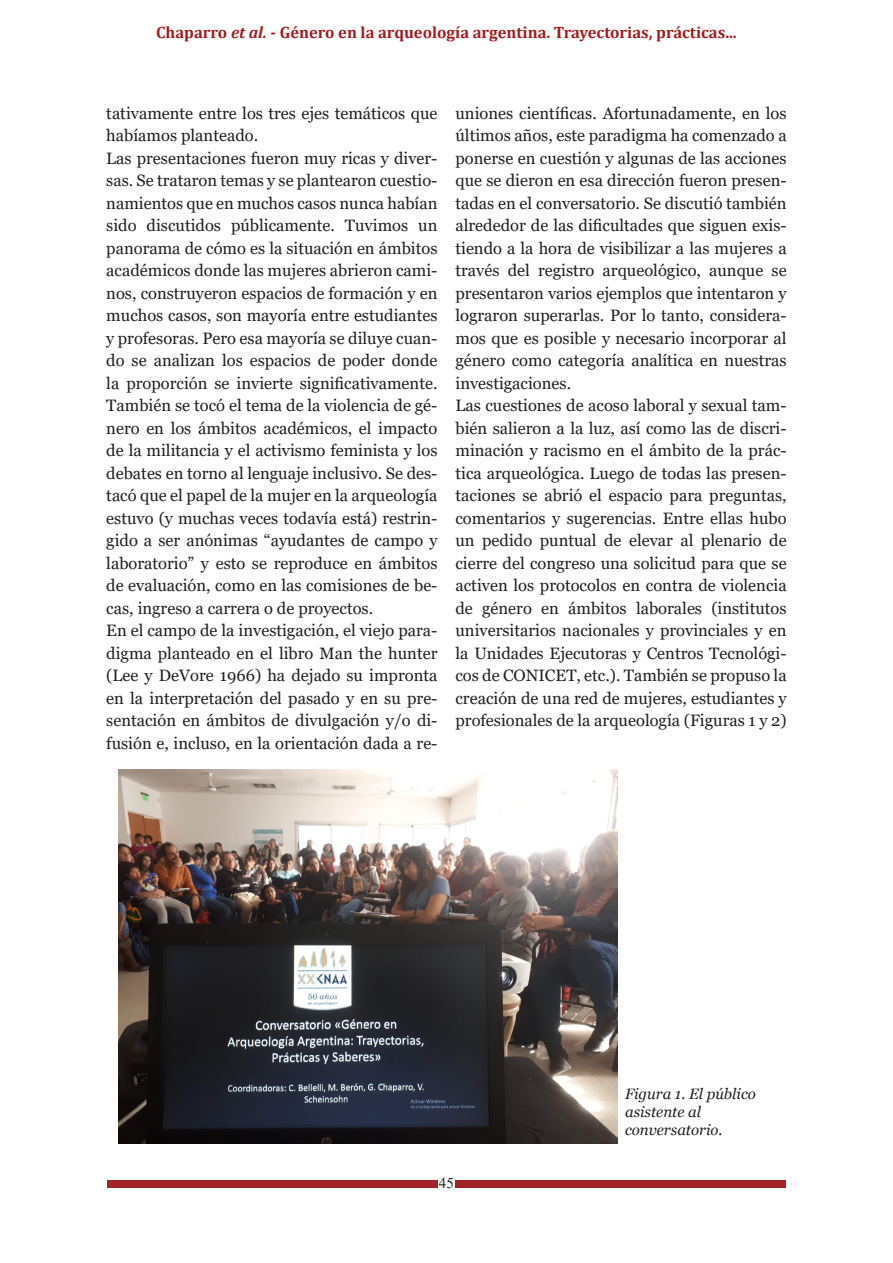
<style>
.page{position:relative;width:893px;height:1263px;background:#fff}
.page>*{position:absolute;margin:0;border:0;box-sizing:border-box;transform-origin:0 0}
.t1{font:16.5px/22.5px "Georgia";color:#231f20;text-align:justify}
.t2{font:700 16.5px "Cambria";color:#a11c1f}
.t3{font:italic 15px/18px "Georgia";color:#231f20}
.t4{font:15px "Times New Roman";color:#231f20}
.s1{font-style:italic}
</style>
<div class="page">
<div style="left:107px;top:1180px;width:330px;height:8px;background:#a12326"></div>
<div style="left:456px;top:1180px;width:330px;height:8px;background:#a12326"></div>
<img style="left:118px;top:769px;width:499px;height:374px">
<p class="t2" style="left:156px;top:21px;width:582px">Chaparro <span class="s1">et al.</span> - Género en la arqueología argentina. Trayectorias, prácticas...</p>
<p class="t1" style="left:106px;top:102px;width:333px">tativamente entre los tres ejes temáticos que habíamos planteado.</p>
<p class="t1" style="left:106px;top:147px;width:333px">Las presentaciones fueron muy ricas y diver&shy;sas. Se trataron temas y se plantearon cuestio&shy;namientos que en muchos casos nunca habían sido discutidos públicamente. Tuvimos un panorama de cómo es la situación en ámbitos académicos donde las mujeres abrieron cami&shy;nos, construyeron espacios de formación y en muchos casos, son mayoría entre estudiantes y profesoras. Pero esa mayoría se diluye cuan&shy;do se analizan los espacios de poder donde la proporción se invierte significativamente.<br>También se tocó el tema de la violencia de gé&shy;nero en los ámbitos académicos, el impacto de la militancia y el activismo feminista y los debates en torno al lenguaje inclusivo. Se des&shy;tacó que el papel de la mujer en la arqueología estuvo (y muchas veces todavía está) restrin&shy;gido a ser anónimas “ayudantes de campo y laboratorio” y esto se reproduce en ámbitos de evaluación, como en las comisiones de be&shy;cas, ingreso a carrera o de proyectos.</p>
<p class="t1" style="left:106px;top:620px;width:333px">En el campo de la investigación, el viejo para&shy;digma planteado en el libro Man the hunter (Lee y DeVore 1966) ha dejado su impronta en la interpretación del pasado y en su pre&shy;sentación en ámbitos de divulgación y/o di&shy;fusión e, incluso, en la orientación dada a re-</p>
<p class="t1" style="left:455px;top:102px;width:333px">uniones científicas. Afortunadamente, en los últimos años, este paradigma ha comenzado a ponerse en cuestión y algunas de las acciones que se dieron en esa dirección fueron presen&shy;tadas en el conversatorio. Se discutió también alrededor de las dificultades que siguen exis&shy;tiendo a la hora de visibilizar a las mujeres a través del registro arqueológico, aunque se presentaron varios ejemplos que intentaron y lograron superarlas. Por lo tanto, considera&shy;mos que es posible y necesario incorporar al género como categoría analítica en nuestras investigaciones.</p>
<p class="t1" style="left:455px;top:395px;width:333px">Las cuestiones de acoso laboral y sexual tam&shy;bién salieron a la luz, así como las de discri&shy;minación y racismo en el ámbito de la prác&shy;tica arqueológica. Luego de todas las presen&shy;taciones se abrió el espacio para preguntas, comentarios y sugerencias. Entre ellas hubo un pedido puntual de elevar al plenario de cierre del congreso una solicitud para que se activen los protocolos en contra de violencia de género en ámbitos laborales (institutos universitarios nacionales y provinciales y en la Unidades Ejecutoras y Centros Tecnológi&shy;cos de CONICET, etc.). También se propuso la creación de una red de mujeres, estudiantes y profesionales de la arqueología (Figuras 1 y 2)</p>
<p class="t3" style="left:625px;top:1085px;width:132px">Figura 1. El público</p>
<p class="t3" style="left:625px;top:1103px;width:99px">asistente al conversatorio.</p>
<p class="t4" style="left:439px;top:1172px;width:16px">45</p>
</div>
